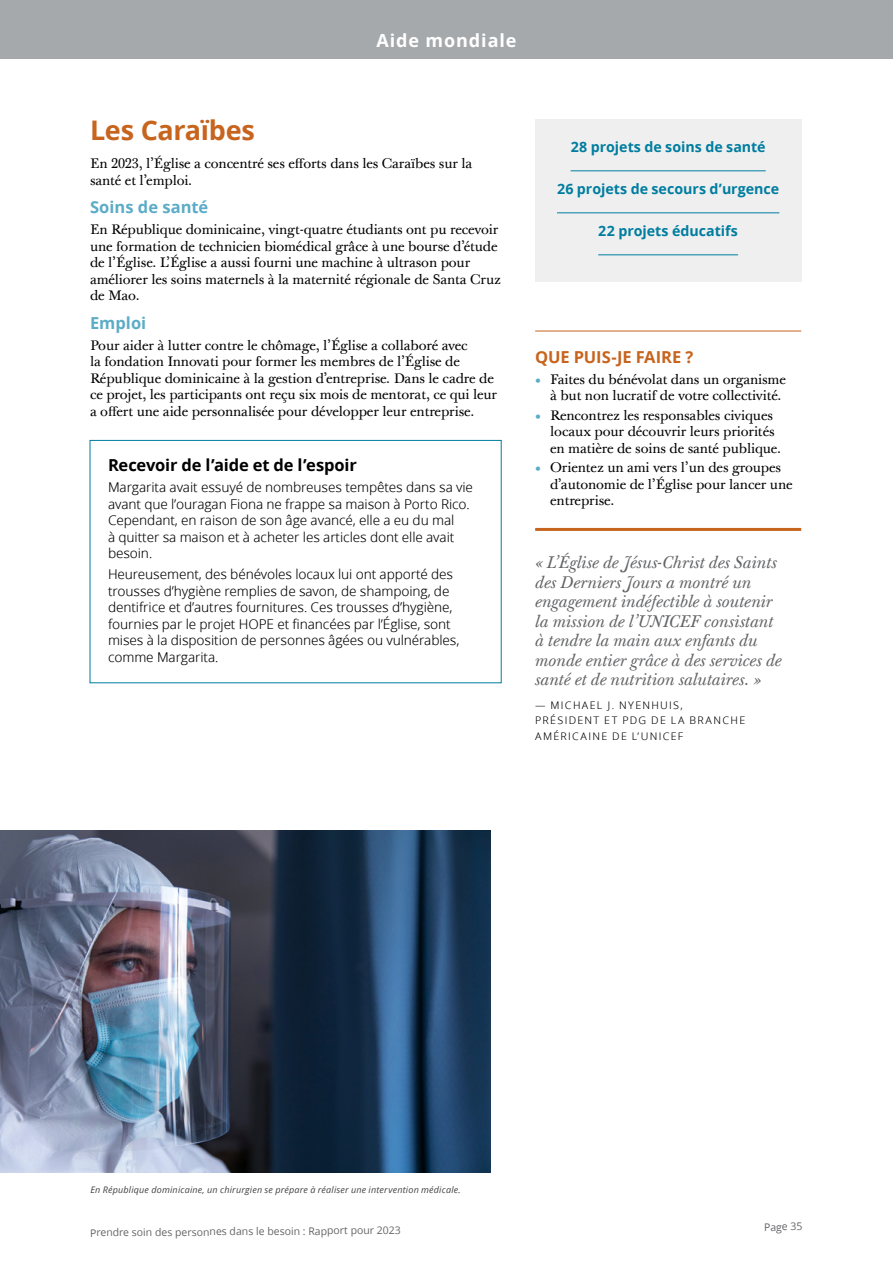
<style>
.page{position:relative;width:893px;height:1263px;background:#fff}
.page>*{position:absolute;margin:0;border:0;box-sizing:border-box;transform-origin:0 0}
.para_Level1HeadingYellow25{font:700 27px "Zoramlds Lat";letter-spacing:-.01em;color:#c7641e}
.t1{font:700 18px "Zoramlds Lat";letter-spacing:.05em;color:#fff}
.para_PullQuoteLeftBlue40{font:italic 16.5px/19.5px "Mc Kay Prolds Lat";letter-spacing:.005em;color:#636466}
.para_beneficiaryHead-border{font:700 16.5px "Zoramlds Lat";letter-spacing:-.01em;color:#000}
.para_Subtitle-H2{font:700 16.5px "Zoramlds Lat";color:#5cacc7}
.para_what_can_i_do_HEAD{font:700 16.5px "Zoramlds Lat";letter-spacing:-.005em;color:#c7641e}
.para_statistics{font:700 14.25px "Zoramlds Lat";color:#007d9f}
.para_Copy-last{font:13.5px/16.5px "Mc Kay Prolds Lat";letter-spacing:-.01em;color:#000}
.para_beneficiaryBody-border{font:13.5px/16.5px "Zoramlds Lat";letter-spacing:-.01em;color:#000}
.para_Copy{font:13.5px/16.5px "Mc Kay Prolds Lat";letter-spacing:-.01em;color:#000}
.para_PullQuoteSource{font:10.5px/15.8px "Zoramlds Lat";letter-spacing:.125em;color:#000}
.t2{font:10.5px "Zoramlds Lat";color:#636466}
.para_Caption{font:italic 9px "Zoramlds Lat";letter-spacing:.025em;color:#414042}
.s1{color:#5cacc7}
</style>
<div class="page">
<div style="left:0;top:0;width:893px;height:59px;background:#a5a9ac"></div>
<img style="left:0;top:831px;width:491px;height:342px">
<div style="left:90px;top:440px;width:411px;height:243px;border:1px solid #007d9f"></div>
<div style="left:535px;top:119px;width:266px;height:162px;background:#efeff0"></div>
<hr style="left:571px;top:170px;width:195px;height:1px;background:#007d9f">
<hr style="left:557px;top:212px;width:222px;height:1px;background:#007d9f">
<hr style="left:598px;top:254px;width:140px;height:1px;background:#007d9f">
<hr style="left:535px;top:331px;width:266px;height:1px;background:#c7641e">
<hr style="left:535px;top:528px;width:266px;height:3px;background:#c7641e">
<h2 class="t1" style="left:376px;top:27px;width:141px">Aide mondiale</h2>
<p class="para_Level1HeadingYellow25" style="left:90px;top:109px;width:167px">Les Caraïbes</p>
<p class="para_Copy" style="left:90px;top:155px;width:384px">En 2023, l’Église a concentré ses efforts dans les Caraïbes sur la santé et l’emploi.</p>
<p class="para_Subtitle-H2" style="left:90px;top:195px;width:120px">Soins de santé</p>
<p class="para_Copy" style="left:90px;top:221px;width:412px">En République dominicaine, vingt-quatre étudiants ont pu recevoir une formation de technicien biomédical grâce à une bourse d’étude de l’Église. L’Église a aussi fourni une machine à ultrason pour améliorer les soins maternels à la maternité régionale de Santa Cruz de Mao.</p>
<p class="para_Subtitle-H2" style="left:90px;top:310px;width:58px">Emploi</p>
<p class="para_Copy-last" style="left:90px;top:337px;width:409px">Pour aider à lutter contre le chômage, l’Église a collaboré avec<br>la fondation Innovati pour former les membres de l’Église de République dominicaine à la gestion d’entreprise. Dans le cadre de ce projet, les participants ont reçu six mois de mentorat, ce qui leur a offert une aide personnalisée pour développer leur entreprise.</p>
<p class="para_beneficiaryHead-border" style="left:108px;top:453px;width:250px">Recevoir de l’aide et de l’espoir</p>
<p class="para_beneficiaryBody-border" style="left:108px;top:479px;width:366px">Margarita avait essuyé de nombreuses tempêtes dans sa vie avant que l’ouragan Fiona ne frappe sa maison à Porto Rico.<br>Cependant, en raison de son âge avancé, elle a eu du mal<br>à quitter sa maison et à acheter les articles dont elle avait besoin.</p>
<p class="para_beneficiaryBody-border" style="left:108px;top:566px;width:353px">Heureusement, des bénévoles locaux lui ont apporté des trousses d’hygiène remplies de savon, de shampoing, de dentifrice et d’autres fournitures. Ces trousses d’hygiène, fournies par le projet HOPE et financées par l’Église, sont mises à la disposition de personnes âgées ou vulnérables, comme Margarita.</p>
<p class="para_statistics" style="left:571px;top:137px;width:196px">28 projets de soins de santé</p>
<p class="para_statistics" style="left:557px;top:179px;width:224px">26 projets de secours d’urgence</p>
<p class="para_statistics" style="left:598px;top:221px;width:141px">22 projets éducatifs</p>
<p class="para_what_can_i_do_HEAD" style="left:535px;top:344px;width:160px">QUE PUIS-JE FAIRE ?</p>
<p class="para_Copy-last" style="left:550px;top:371px;width:237px;text-indent:-15px"><span class="s1">•</span> Faites du bénévolat dans un organisme à but non lucratif de votre collectivité.</p>
<p class="para_Copy-last" style="left:550px;top:407px;width:232px;text-indent:-15px"><span class="s1">•</span> Rencontrez les responsables civiques locaux pour découvrir leurs priorités en matière de soins de santé publique.</p>
<p class="para_Copy-last" style="left:550px;top:459px;width:244px;text-indent:-15px"><span class="s1">•</span> Orientez un ami vers l’un des groupes d’autonomie de l’Église pour lancer une entreprise.</p>
<p class="para_PullQuoteLeftBlue40" style="left:535px;top:553px;width:248px">« L’Église de Jésus-Christ des Saints des Derniers Jours a montré un engagement indéfectible à soutenir la mission de l’UNICEF consistant à tendre la main aux enfants du monde entier grâce à des services de santé et de nutrition salutaires. »</p>
<p class="para_PullQuoteSource" style="left:535px;top:697px;width:149px">— MICHAEL J. NYENHUIS,</p>
<p class="para_PullQuoteSource" style="left:535px;top:713px;width:212px">PRÉSIDENT ET PDG DE LA BRANCHE<br>AMÉRICAINE DE L’UNICEF</p>
<p class="para_Caption" style="left:90px;top:1183px;width:372px">En République dominicaine, un chirurgien se prépare à réaliser une intervention médicale.</p>
<p class="t2" style="left:90px;top:1226px;width:312px;rotate:-1deg">Prendre soin des personnes dans le besoin : Rapport pour 2023</p>
<p class="t2" style="left:764px;top:1219px;width:40px;rotate:-1deg">Page 35</p>
</div>
